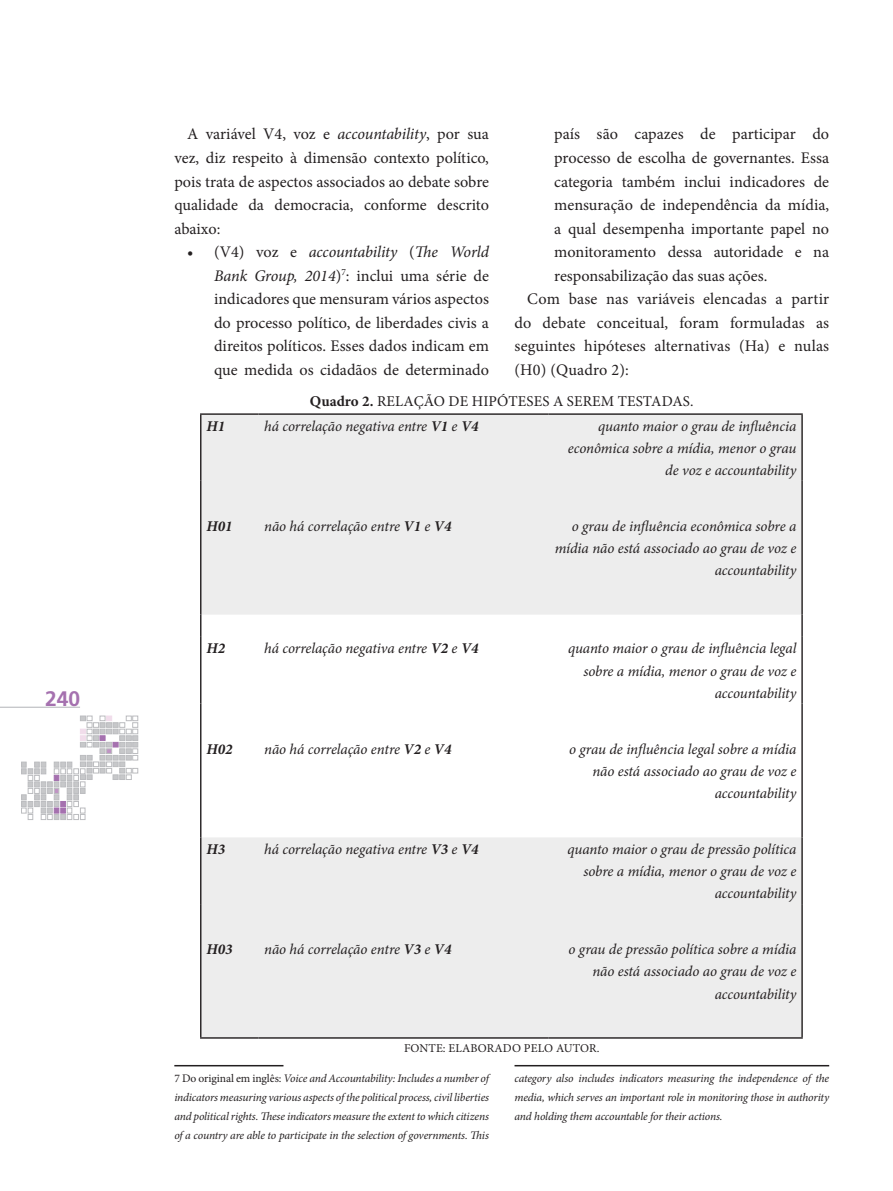
<style>
.page{position:relative;width:893px;height:1191px;background:#fff}
.page>*{position:absolute;margin:0;border:0;box-sizing:border-box;transform-origin:0 0}
.t1{font:700 21px "Frutiger";color:#a571af}
.t2{font:16.2px/23.5px "Minion Pro";letter-spacing:.005em;color:#231f20;text-align:justify}
.t3{font:italic 15px/22.2px "Minion Pro";letter-spacing:-.005em;color:#231f20;text-align:right}
.t4{font:15px "Minion Pro";color:#231f20}
.t5{font:700 15px "Minion Pro";color:#231f20}
.t6{font:italic 700 15px "Minion Pro";color:#231f20}
.t7{font:12px "Minion Pro";color:#231f20}
.t8{font:italic 11.55px/18.8px "Minion Pro";letter-spacing:-.015em;color:#231f20;text-align:justify}
.s1{font-style:italic}
.s2{font-weight:400}
.s3{font-weight:700}
.s4{font-style:normal}
</style>
<div class="page">
<svg style="left:21px;top:716px;width:117px;height:103px"></svg>
<hr style="left:0;top:707px;width:80px;height:1px;background:#b2b3b7">
<hr style="left:174px;top:1065px;width:109px;height:1px;background:#231f20">
<svg style="left:201px;top:415px;width:600px;height:622px;fill:#ededed"></svg>
<hr style="left:200px;top:413px;width:58px;height:2px;background:#231f20">
<hr style="left:200px;top:415px;width:1px;height:66px;background:#231f20">
<hr style="left:258px;top:413px;width:291px;height:2px;background:#231f20">
<hr style="left:549px;top:413px;width:254px;height:2px;background:#231f20">
<hr style="left:801px;top:415px;width:2px;height:66px;background:#231f20">
<hr style="left:200px;top:481px;width:1px;height:133px;background:#231f20">
<hr style="left:801px;top:481px;width:2px;height:133px;background:#231f20">
<svg style="left:200px;top:614px;width:1px;height:23px"></svg>
<hr style="left:801px;top:614px;width:2px;height:23px;background:#231f20">
<hr style="left:200px;top:637px;width:1px;height:66px;background:#231f20">
<hr style="left:801px;top:637px;width:2px;height:66px;background:#231f20">
<hr style="left:200px;top:703px;width:1px;height:134px;background:#231f20">
<hr style="left:801px;top:703px;width:2px;height:134px;background:#231f20">
<hr style="left:200px;top:837px;width:1px;height:67px;background:#231f20">
<hr style="left:801px;top:837px;width:2px;height:67px;background:#231f20">
<hr style="left:200px;top:904px;width:1px;height:133px;background:#231f20">
<hr style="left:801px;top:904px;width:2px;height:133px;background:#231f20">
<hr style="left:200px;top:1037px;width:58px;height:1px;background:#231f20">
<hr style="left:258px;top:1037px;width:291px;height:1px;background:#231f20">
<hr style="left:549px;top:1037px;width:254px;height:1px;background:#231f20">
<hr style="left:514px;top:1065px;width:315px;height:1px;background:#231f20">
<p class="t1" style="left:45px;top:686px;width:37px">240</p>
<p class="t2" style="left:174px;top:122px;width:316px;text-indent:13px">A variável V4, voz e <span class="s1">accountability</span>, por sua vez, diz respeito à dimensão contexto político, pois trata de aspectos associados ao debate sobre qualidade da democracia, conforme descrito abaixo:</p>
<p class="t2" style="left:214px;top:240px;width:276px;text-indent:-27px">• (V4) voz e <span class="s1">accountability</span> (<span class="s1">The World Bank Group, 2014</span>)<sup>7</sup>: inclui uma série de indicadores que mensuram vários aspectos do processo político, de liberdades civis a direitos políticos. Esses dados indicam em que medida os cidadãos de determinado</p>
<p class="t2" style="left:554px;top:122px;width:276px">país são capazes de participar do</p>
<p class="t2" style="left:554px;top:146px;width:276px">processo de escolha de governantes. Essa</p>
<p class="t2" style="left:554px;top:170px;width:276px">categoria também inclui indicadores de</p>
<p class="t2" style="left:554px;top:193px;width:276px">mensuração de independência da mídia,</p>
<p class="t2" style="left:554px;top:217px;width:276px">a qual desempenha importante papel no</p>
<p class="t2" style="left:554px;top:240px;width:276px">monitoramento dessa autoridade e na</p>
<p class="t2" style="left:554px;top:264px;width:215px">responsabilização das suas ações.</p>
<p class="t2" style="left:527px;top:287px;width:303px">Com base nas variáveis elencadas a partir</p>
<p class="t2" style="left:514px;top:311px;width:316px">do debate conceitual, foram formuladas as</p>
<p class="t2" style="left:514px;top:334px;width:316px">seguintes hipóteses alternativas (Ha) e nulas</p>
<p class="t2" style="left:514px;top:358px;width:116px">(H0) (Quadro 2):</p>
<p class="t5" style="left:310px;top:391px;width:88px">Quadro 2. <span class="s2">Relação</span></p>
<p class="t4" style="left:449px;top:391px;width:44px">de hipóteses</p>
<p class="t4" style="left:553px;top:391px;width:25px">a serem</p>
<p class="t4" style="left:618px;top:391px;width:10px">testadas</p>
<p class="t4" style="left:690px;top:391px;width:5px">.</p>
<p class="t6" style="left:206px;top:415px;width:20px">H1</p>
<p class="t3" style="left:264px;top:415px;width:216px">há correlação negativa entre <span class="s3">V1</span> e <span class="s3">V4</span></p>
<p class="t3" style="left:568px;top:415px;width:230px">quanto maior o grau de influência econômica sobre a mídia, menor o grau de voz e accountability</p>
<p class="t6" style="left:206px;top:515px;width:28px">H01</p>
<p class="t3" style="left:264px;top:515px;width:189px">não há correlação entre <span class="s3">V1</span> e <span class="s3">V4</span></p>
<p class="t3" style="left:555px;top:515px;width:243px">o grau de influência econômica sobre a mídia não está associado ao grau de voz e accountability</p>
<p class="t8" style="left:174px;top:518px;width:210px">and holding them accountable for their actions.</p>
<p class="t6" style="left:206px;top:638px;width:20px">H2</p>
<p class="t3" style="left:264px;top:637px;width:216px">há correlação negativa entre <span class="s3">V2</span> e <span class="s3">V4</span></p>
<p class="t3" style="left:568px;top:637px;width:230px">quanto maior o grau de influência legal sobre a mídia, menor o grau de voz e accountability</p>
<p class="t6" style="left:206px;top:738px;width:28px">H02</p>
<p class="t3" style="left:264px;top:737px;width:189px">não há correlação entre <span class="s3">V2</span> e <span class="s3">V4</span></p>
<p class="t3" style="left:569px;top:737px;width:229px">o grau de influência legal sobre a mídia não está associado ao grau de voz e accountability</p>
<p class="t6" style="left:206px;top:838px;width:20px">H3</p>
<p class="t3" style="left:264px;top:838px;width:216px">há correlação negativa entre <span class="s3">V3</span> e <span class="s3">V4</span></p>
<p class="t3" style="left:568px;top:838px;width:230px">quanto maior o grau de pressão política sobre a mídia, menor o grau de voz e accountability</p>
<p class="t6" style="left:206px;top:938px;width:28px">H03</p>
<p class="t3" style="left:264px;top:938px;width:189px">não há correlação entre <span class="s3">V3</span> e <span class="s3">V4</span></p>
<p class="t3" style="left:569px;top:938px;width:229px">o grau de pressão política sobre a mídia não está associado ao grau de voz e accountability</p>
<p class="t7" style="left:404px;top:1039px;width:16px">Fonte</p>
<p class="t7" style="left:443px;top:1039px;width:15px">: elaborado</p>
<p class="t7" style="left:524px;top:1039px;width:9px">pelo</p>
<p class="t7" style="left:556px;top:1039px;width:10px">autor</p>
<p class="t7" style="left:597px;top:1039px;width:4px">.</p>
<p class="t8" style="left:174px;top:1069px;width:316px"><span class="s4">7 Do original em inglês:</span> Voice and Accountability: Includes a number of indicators measuring various aspects of the political process, civil liberties and political rights. These indicators measure the extent to which citizens of a country are able to participate in the selection of governments. This</p>
<p class="t8" style="left:514px;top:1069px;width:316px">category also includes indicators measuring the independence of the media, which serves an important role in monitoring those in authority and holding them accountable for their actions.</p>
</div>
